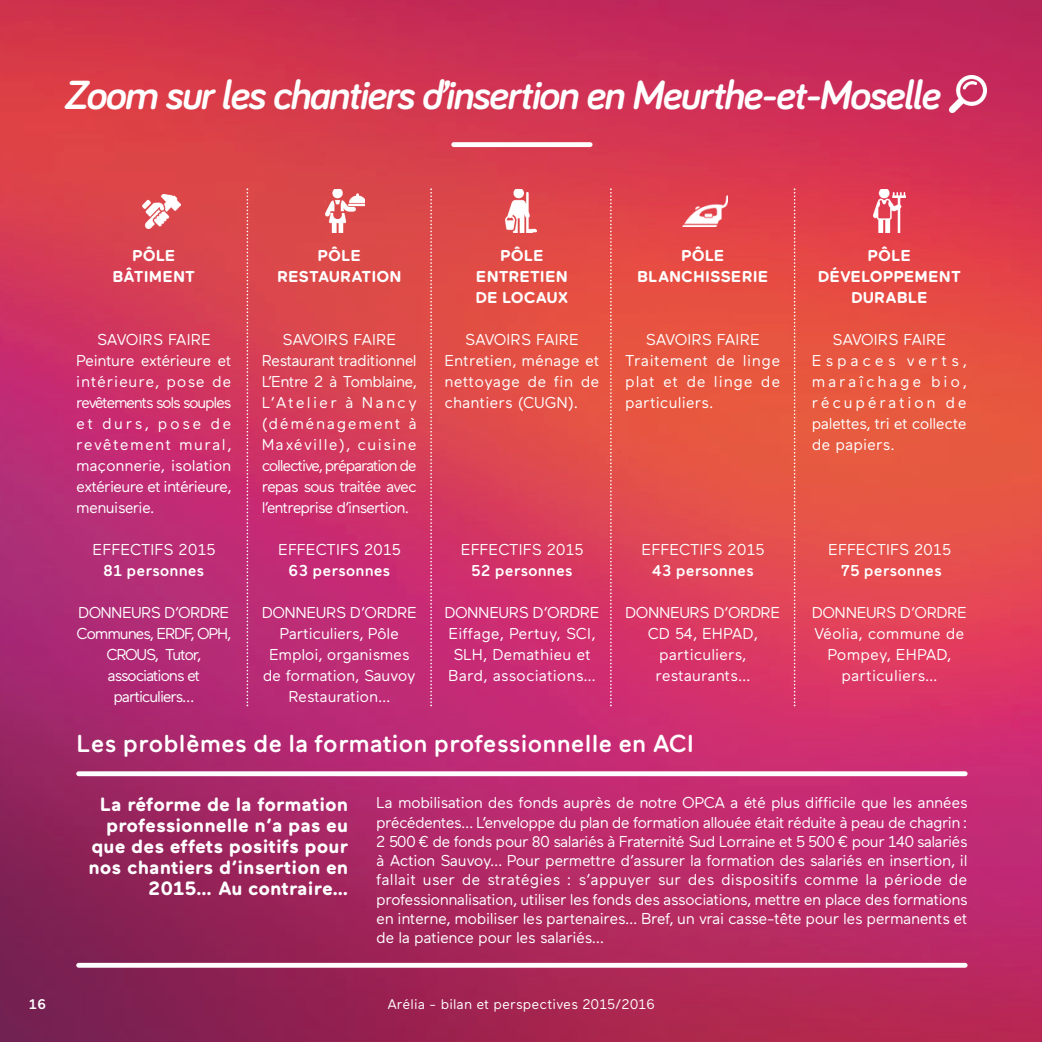
<style>
.page{position:relative;width:1042px;height:1042px;background:#fff}
.page>*{position:absolute;margin:0;border:0;box-sizing:border-box;transform-origin:0 0}
.t1{font:italic 700 42px "Bariol";letter-spacing:-.035em;color:#fff}
.t2{font:500 24.5px "Maax Rounded";color:#fff}
.t3{font:700 19.25px/21px "Maax Rounded";color:#fff;text-align:right}
.t4{font:15.75px/21px "Maax Rounded";letter-spacing:-.015em;color:#fff;text-align:center}
.t5{font:15.75px/21px "Maax Rounded";letter-spacing:-.04em;color:#fff;text-align:center}
.t6{font:700 15.75px/21px "Maax Rounded";color:#fff;text-align:center}
.t7{font:15.75px/21px "Maax Rounded";letter-spacing:.01em;color:#fff}
.t8{font:15.75px/21px "Maax Rounded";letter-spacing:-.08em;color:#fff;text-align:center}
.t9{font:15.75px/21px "Maax Rounded";letter-spacing:.015em;color:#fff}
.t10{font:500 15.75px "Maax Rounded";color:#fff}
.t11{font:14px "Maax Rounded";color:#fff}
.t12{font:500 14px "Maax Rounded";color:#fff}
</style>
<div class="page">
<img style="left:0;top:0;width:1042px;height:1042px">
<div style="left:451px;top:142px;width:141px;height:5px;background:#fff;border-radius:2px"></div>
<div style="left:76px;top:771px;width:891px;height:5px;background:#fff;border-radius:2px"></div>
<hr style="left:76px;top:963px;width:891px;height:4px;background:#fff;border-radius:2px">
<img style="left:873px;top:189px;width:32px;height:44px">
<img style="left:325px;top:189px;width:39px;height:44px">
<img style="left:505px;top:189px;width:31px;height:44px">
<img style="left:682px;top:196px;width:46px;height:30px">
<img style="left:142px;top:194px;width:39px;height:34px">
<svg style="left:246px;top:188px;width:2px;height:518px"></svg>
<svg style="left:430px;top:188px;width:2px;height:518px"></svg>
<svg style="left:610px;top:188px;width:2px;height:518px"></svg>
<svg style="left:794px;top:188px;width:1px;height:518px"></svg>
<img style="left:950px;top:76px;width:36px;height:37px">
<h1 class="t1" style="left:64px;top:80px;width:877px">Zoom sur les chantiers d’insertion en Meurthe-et-Moselle</h1>
<p class="t6" style="left:113px;top:246px;width:84px">PÔLE<br>BÂTIMENT</p>
<p class="t4" style="left:76px;top:330px;width:157px;text-align:left;text-indent:20px">SAVOIRS FAIRE<br>Peinture extérieure et intérieure, pose de revêtements sols souples et durs, pose de revêtement mural, maçonnerie, isolation extérieure et intérieure, menuiserie.</p>
<p class="t4" style="left:93px;top:540px;width:124px">EFFECTIFS 2015</p>
<p class="t10" style="left:103px;top:565px;width:103px">81 personnes</p>
<p class="t8" style="left:76px;top:603px;width:156px">DONNEURS D’ORDRE<br>Communes, ERDF, OPH,<br>CROUS, Tutor, associations et particuliers…</p>
<p class="t6" style="left:277px;top:246px;width:126px">PÔLE<br>RESTAURATION</p>
<p class="t5" style="left:262px;top:330px;width:157px">SAVOIRS FAIRE<br>Restaurant traditionnel<br>L’Entre 2 à Tomblaine,<br>L’Atelier à Nancy (déménagement à<br>Maxéville), cuisine collective, préparation de repas sous traitée avec l’entreprise d’insertion.</p>
<p class="t4" style="left:278px;top:540px;width:124px">EFFECTIFS 2015</p>
<p class="t10" style="left:288px;top:564px;width:104px">63 personnes</p>
<p class="t4" style="left:262px;top:603px;width:157px">DONNEURS D’ORDRE<br>Particuliers, Pôle<br>Emploi, organismes de formation, Sauvoy<br>Restauration…</p>
<p class="t6" style="left:475px;top:246px;width:95px">PÔLE<br>ENTRETIEN<br>DE LOCAUX</p>
<p class="t4" style="left:444px;top:330px;width:157px;text-align:left;text-indent:20px">SAVOIRS FAIRE<br>Entretien, ménage et nettoyage de fin de chantiers (CUGN).</p>
<p class="t6" style="left:637px;top:246px;width:133px">PÔLE<br>BLANCHISSERIE</p>
<p class="t9" style="left:625px;top:330px;width:157px;text-indent:20px">SAVOIRS FAIRE<br>Traitement de linge plat et de linge de particuliers.</p>
<p class="t4" style="left:461px;top:540px;width:124px">EFFECTIFS 2015</p>
<p class="t10" style="left:471px;top:564px;width:103px">52 personnes</p>
<p class="t4" style="left:444px;top:603px;width:157px">DONNEURS D’ORDRE<br>Eiffage, Pertuy, SCI,<br>SLH, Demathieu et<br>Bard, associations…</p>
<p class="t4" style="left:641px;top:540px;width:124px">EFFECTIFS 2015</p>
<p class="t10" style="left:652px;top:564px;width:104px">43 personnes</p>
<p class="t4" style="left:625px;top:603px;width:157px">DONNEURS D’ORDRE<br>CD 54, EHPAD, particuliers, restaurants…</p>
<p class="t6" style="left:818px;top:246px;width:145px">PÔLE<br>DÉVELOPPEMENT<br>DURABLE</p>
<p class="t7" style="left:812px;top:330px;width:157px;text-indent:20px">SAVOIRS FAIRE<br>Espaces verts, maraîchage bio, récupération de palettes, tri et collecte de papiers.</p>
<p class="t4" style="left:828px;top:540px;width:124px">EFFECTIFS 2015</p>
<p class="t10" style="left:841px;top:564px;width:102px">75 personnes</p>
<p class="t4" style="left:812px;top:603px;width:157px">DONNEURS D’ORDRE<br>Véolia, commune de<br>Pompey, EHPAD, particuliers…</p>
<h2 class="t2" style="left:76px;top:734px;width:619px">Les problèmes de la formation professionnelle en ACI</h2>
<p class="t3" style="left:89px;top:795px;width:261px">La réforme de la formation professionnelle n’a pas eu que des effets positifs pour nos chantiers d’insertion en<br>2015… Au contraire…</p>
<p class="t4" style="left:376px;top:794px;width:593px;line-height:19.2px;text-align:justify">La mobilisation des fonds auprès de notre OPCA a été plus difficile que les années précédentes… L’enveloppe du plan de formation allouée était réduite à peau de chagrin :<br>2 500 € de fonds pour 80 salariés à Fraternité Sud Lorraine et 5 500 € pour 140 salariés à Action Sauvoy… Pour permettre d’assurer la formation des salariés en insertion, il fallait user de stratégies : s’appuyer sur des dispositifs comme la période de professionnalisation, utiliser les fonds des associations, mettre en place des formations en interne, mobiliser les partenaires… Bref, un vrai casse-tête pour les permanents et de la patience pour les salariés…</p>
<p class="t12" style="left:29px;top:998px;width:19px">16</p>
<p class="t11" style="left:387px;top:998px;width:269px">Arélia - bilan et perspectives 2015/2016</p>
</div>
